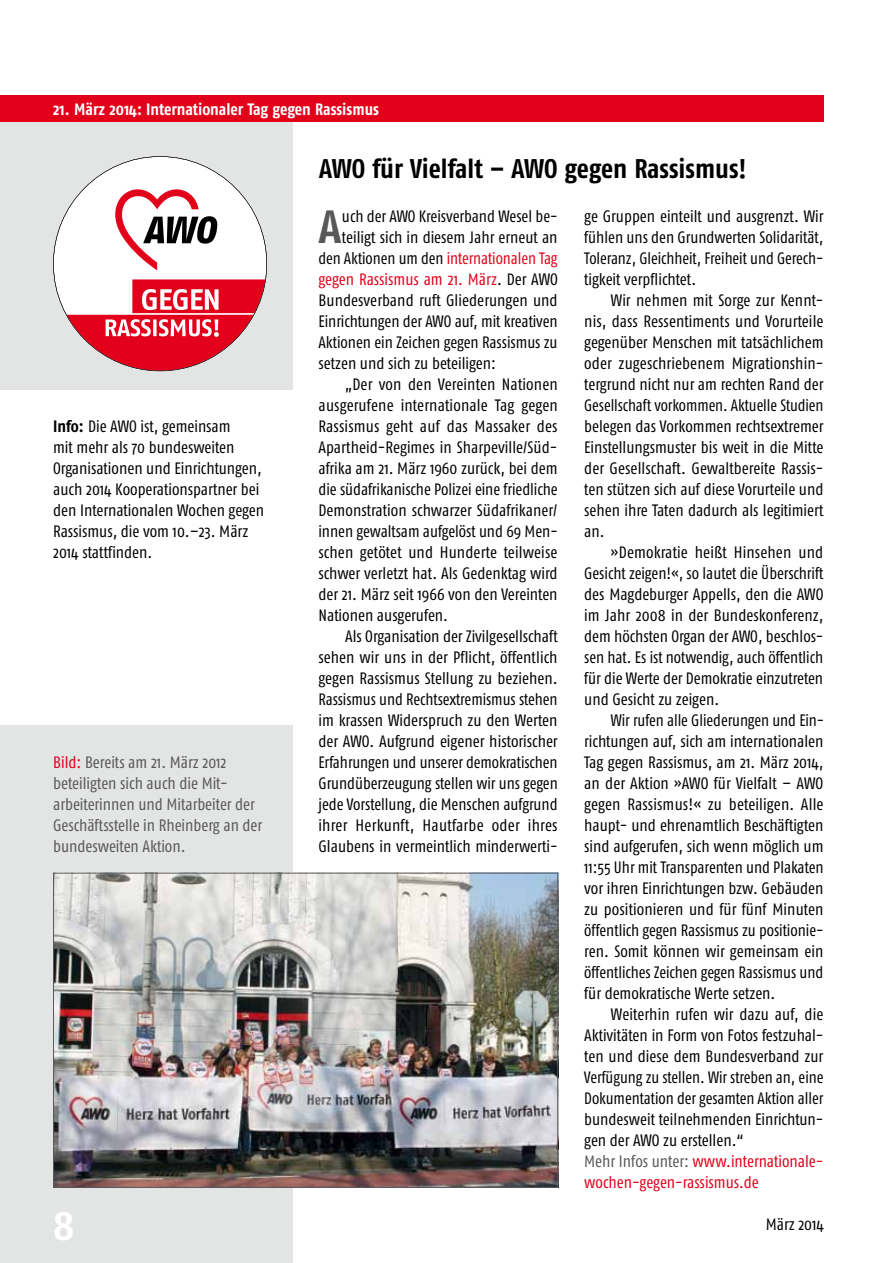
<style>
.page{position:relative;width:893px;height:1263px;background:#fff}
.page>*{position:absolute;margin:0;border:0;box-sizing:border-box;transform-origin:0 0}
.t1{font:700 46.5px "Fago Co";color:#58585a}
.t2{font:700 42px "Fago Co";color:#fff}
.t3{font:700 27px "Fago Co";letter-spacing:-.005em;color:#000}
.t4{font:16.5px/21px "Fago Co";color:#000;text-align:justify}
.t5{font:16.5px/21px "Fago Co";color:#58585a}
.t6{font:700 16.5px "Fago Co";color:#fff}
.t7{font:16.5px "Fago Co";color:#e2001a;scale:.96 1}
.t8{font:16.5px "Fago Co";color:#e2001a}
.s1{font-weight:700}
.s2{color:#e2001a}
.s3{color:#000}
.s4{color:#58585a}
</style>
<div class="page">
<div style="left:0;top:1188px;width:292px;height:75px;background:#e3e4e4"></div>
<div style="left:0;top:117px;width:292px;height:273px;background:#e3e4e4"></div>
<div style="left:0;top:726px;width:292px;height:483px;background:#e3e4e4"></div>
<svg style="left:53px;top:156px;width:214px;height:161px;fill:#fff"></svg>
<svg style="left:67px;top:279px;width:198px;height:92px"></svg>
<div style="left:0;top:96px;width:823px;height:26px;background:#e2001a"></div>
<img style="left:55px;top:875px;width:501px;height:311px">
<div style="left:53px;top:873px;width:505px;height:315px;border:1px solid #58585a"></div>
<p class="t6" style="left:53px;top:99px;width:327px">21. März 2014: Internationaler Tag gegen Rassismus</p>
<p class="t4" style="left:53px;top:415px;width:213px;text-align:left"><span class="s1">Info:</span> Die AWO ist, gemeinsam<br>mit mehr als 70 bundesweiten<br>Organisationen und Einrichtungen, auch 2014 Kooperationspartner bei den Internationalen Wochen gegen<br>Rassismus, die vom 10.–23. März<br>2014 stattfinden.</p>
<p class="t5" style="left:53px;top:751px;width:211px"><span class="s2">Bild:</span> Bereits am 21. März 2012 beteiligten sich auch die Mit&shy;arbeiterinnen und Mitarbeiter der<br>Geschäftsstelle in Rheinberg an der bundesweiten Aktion.</p>
<h3 class="t3" style="left:319px;top:153px;width:429px">AWO für Vielfalt – AWO gegen Rassismus!</h3>
<h1 class="t1" style="left:319px;top:199px;width:24px">A</h1>
<p class="t4" style="left:342px;top:205px;width:217px">uch der AWO Kreisverband Wesel be-</p>
<p class="t4" style="left:342px;top:226px;width:217px">teiligt sich in diesem Jahr erneut an</p>
<p class="t7" style="left:318px;top:249px;width:251px"><span class="s3">den Aktionen um den</span> internationalen Tag</p>
<p class="t8" style="left:318px;top:270px;width:241px">gegen Rassismus am 21. März<span class="s3">. Der AWO</span></p>
<p class="t4" style="left:318px;top:289px;width:241px">Bundesverband ruft Gliederungen und</p>
<p class="t4" style="left:318px;top:310px;width:241px">Einrichtungen der AWO auf, mit kreativen</p>
<p class="t4" style="left:318px;top:331px;width:241px">Aktionen ein Zeichen gegen Rassismus zu</p>
<p class="t4" style="left:318px;top:352px;width:179px">setzen und sich zu beteiligen:</p>
<p class="t4" style="left:345px;top:373px;width:214px">„Der von den Vereinten Nationen</p>
<p class="t4" style="left:318px;top:394px;width:241px">ausgerufene internationale Tag gegen</p>
<p class="t4" style="left:318px;top:415px;width:241px">Rassismus geht auf das Massaker des</p>
<p class="t4" style="left:318px;top:436px;width:240px">Apartheid-Regimes in Sharpeville/Süd-</p>
<p class="t4" style="left:318px;top:457px;width:241px">afrika am 21. März 1960 zurück, bei dem</p>
<p class="t4" style="left:318px;top:478px;width:241px">die südafrikanische Polizei eine friedliche</p>
<p class="t4" style="left:318px;top:499px;width:240px">Demonstration schwarzer Südafrikaner/</p>
<p class="t4" style="left:318px;top:520px;width:241px">innen gewaltsam aufgelöst und 69 Men-</p>
<p class="t4" style="left:318px;top:541px;width:240px">schen getötet und Hunderte teilweise</p>
<p class="t4" style="left:318px;top:562px;width:241px">schwer verletzt hat. Als Gedenktag wird</p>
<p class="t4" style="left:318px;top:583px;width:241px">der 21. März seit 1966 von den Vereinten</p>
<p class="t4" style="left:318px;top:604px;width:131px">Nationen ausgerufen.</p>
<p class="t4" style="left:345px;top:625px;width:214px">Als Organisation der Zivilgesellschaft</p>
<p class="t4" style="left:318px;top:646px;width:241px">sehen wir uns in der Pflicht, öffentlich</p>
<p class="t4" style="left:318px;top:667px;width:241px">gegen Rassismus Stellung zu beziehen.</p>
<p class="t4" style="left:318px;top:688px;width:241px">Rassismus und Rechtsextremismus stehen</p>
<p class="t4" style="left:318px;top:709px;width:241px">im krassen Widerspruch zu den Werten</p>
<p class="t4" style="left:318px;top:730px;width:241px">der AWO. Aufgrund eigener historischer</p>
<p class="t4" style="left:318px;top:751px;width:241px">Erfahrungen und unserer demokratischen</p>
<p class="t4" style="left:318px;top:772px;width:241px">Grundüberzeugung stellen wir uns gegen</p>
<p class="t4" style="left:318px;top:793px;width:241px">jede Vorstellung, die Menschen aufgrund</p>
<p class="t4" style="left:318px;top:814px;width:241px">ihrer Herkunft, Hautfarbe oder ihres</p>
<p class="t4" style="left:318px;top:835px;width:241px">Glaubens in vermeintlich minderwerti-</p>
<p class="t4" style="left:584px;top:205px;width:241px">ge Gruppen einteilt und ausgrenzt. Wir fühlen uns den Grundwerten Solidarität, Toleranz, Gleichheit, Freiheit und Gerech&shy;tigkeit verpflichtet.</p>
<p class="t4" style="left:584px;top:289px;width:241px;text-indent:27px">Wir nehmen mit Sorge zur Kennt&shy;nis, dass Ressentiments und Vorurteile gegenüber Menschen mit tatsächlichem oder zugeschriebenem Migrationshin&shy;tergrund nicht nur am rechten Rand der Gesellschaft vorkommen. Aktuelle Studien belegen das Vorkommen rechtsextremer Einstellungsmuster bis weit in die Mitte der Gesellschaft. Gewaltbereite Rassis&shy;ten stützen sich auf diese Vorurteile und sehen ihre Taten dadurch als legitimiert an.</p>
<p class="t4" style="left:584px;top:541px;width:241px;text-indent:27px">»Demokratie heißt Hinsehen und Gesicht zeigen!«, so lautet die Überschrift des Magdeburger Appells, den die AWO im Jahr 2008 in der Bundeskonferenz, dem höchsten Organ der AWO, beschlos&shy;sen hat. Es ist notwendig, auch öffentlich für die Werte der Demokratie einzutreten und Gesicht zu zeigen.</p>
<p class="t4" style="left:584px;top:709px;width:241px;text-indent:27px">Wir rufen alle Gliederungen und Ein&shy;richtungen auf, sich am internationalen Tag gegen Rassismus, am 21. März 2014, an der Aktion »AWO für Vielfalt – AWO gegen Rassismus!« zu beteiligen. Alle haupt- und ehrenamtlich Beschäftigten sind aufgerufen, sich wenn möglich um 11:55 Uhr mit Transparenten und Plakaten vor ihren Einrichtungen bzw. Gebäuden zu positionieren und für fünf Minuten öffentlich gegen Rassismus zu positionie&shy;ren. Somit können wir gemeinsam ein öffentliches Zeichen gegen Rassismus und für demokratische Werte setzen.</p>
<p class="t4" style="left:584px;top:1003px;width:241px;text-align:left;text-indent:27px">Weiterhin rufen wir dazu auf, die Aktivitäten in Form von Fotos festzuhal&shy;ten und diese dem Bundesverband zur Verfügung zu stellen. Wir streben an, eine Dokumentation der gesamten Aktion aller bundesweit teilnehmenden Einrichtun&shy;gen der AWO zu erstellen.“<br><span class="s4">Mehr Infos unter:</span> <span class="s2">www.internationale&shy;wochen-gegen-rassismus.de</span></p>
<h2 class="t2" style="left:53px;top:1201px;width:23px">8</h2>
<p class="t4" style="left:766px;top:1213px;width:60px">März 2014</p>
</div>
